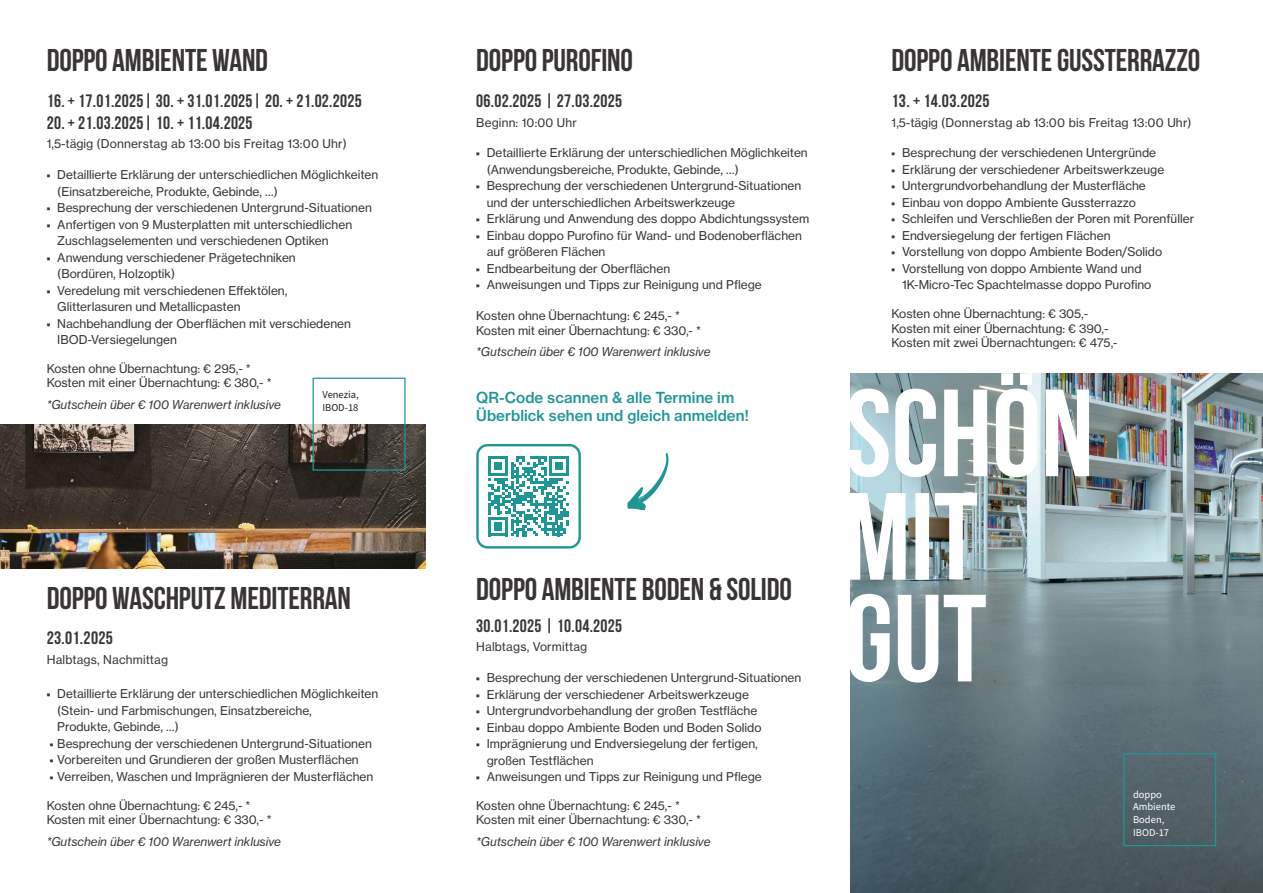
<style>
.page{position:relative;width:1263px;height:893px;background:#fff}
.page>*{position:absolute;margin:0;border:0;box-sizing:border-box;transform-origin:0 0}
.t1{font:700 31.5px "Bebas Neue";letter-spacing:-.005em;color:#231f20}
.t2{font:700 18px "Bebas Neue";letter-spacing:.015em;color:#231f20}
.t3{font:15px/18px "N Haas Grotesk TX Pro 65 Md";letter-spacing:.005em;color:#1f9696}
.t4{font:12px/16.5px "N Haas Grotesk TX Pro 55 Rg";color:#231f20}
.t5{font:12px "N Haas Grotesk TX Pro 56 It";letter-spacing:-.005em;color:#231f20}
.t6{font:10.5px/12.6px "Source Sans Pro";color:#fff}
.t7{font:10.5px/12.6px "Source Sans Pro";color:#231f20}
.s1{font-family:"Source Sans Pro"}
</style>
<div class="page">
<img style="left:850px;top:373px;width:413px;height:520px">
<svg style="left:850px;top:594px;width:136px;height:91px"></svg>
<svg style="left:850px;top:493px;width:127px;height:87px"></svg>
<svg style="left:850px;top:373px;width:239px;height:104px"></svg>
<div style="left:1123px;top:753px;width:93px;height:93px;border:1px solid #1f9696"></div>
<img style="left:0;top:424px;width:425px;height:144px">
<div style="left:313px;top:378px;width:93px;height:93px;border:1px solid #1f9696"></div>
<svg style="left:627px;top:453px;width:42px;height:57px"></svg>
<svg style="left:488px;top:456px;width:81px;height:80px"></svg>
<div style="left:476px;top:444px;width:105px;height:105px;border:2px solid #1f9696;border-radius:10px"></div>
<h1 class="t1" style="left:47px;top:43px;width:223px">DOPPO AMBIENTE WAND</h1>
<h1 class="t1" style="left:476px;top:43px;width:158px">DOPPO PUROFINO</h1>
<h1 class="t1" style="left:891px;top:43px;width:310px">DOPPO AMBIENTE GUSSTERRAZZO</h1>
<h2 class="t2" style="left:47px;top:91px;width:316px">16. + 17.01.2025| 30. + 31.01.2025| 20. + 21.02.2025</h2>
<h2 class="t2" style="left:47px;top:113px;width:207px">20. + 21.03.2025| 10. + 11.04.2025</h2>
<p class="t4" style="left:47px;top:135px;width:302px">1,5-tägig (Donnerstag ab 13:00 bis Freitag 13:00 Uhr)</p>
<p class="t4" style="left:57px;top:166px;width:323px;text-indent:-10px"><span class="s1">▪</span> Detaillierte Erklärung der unterschiedlichen Möglichkeiten (Einsatzbereiche, Produkte, Gebinde, …)</p>
<p class="t4" style="left:47px;top:199px;width:327px"><span class="s1">▪</span> Besprechung der verschiedenen Untergrund-Situationen</p>
<p class="t4" style="left:57px;top:216px;width:296px;text-indent:-10px"><span class="s1">▪</span> Anfertigen von 9 Musterplatten mit unterschiedlichen<br>Zuschlagselementen und verschiedenen Optiken</p>
<p class="t4" style="left:57px;top:249px;width:240px;text-indent:-10px"><span class="s1">▪</span> Anwendung verschiedener Prägetechniken (Bordüren, Holzoptik)</p>
<p class="t4" style="left:57px;top:282px;width:232px;text-indent:-10px"><span class="s1">▪</span> Veredelung mit verschiedenen Effektölen,<br>Glitterlasuren und Metallicpasten</p>
<p class="t4" style="left:57px;top:315px;width:295px;text-indent:-10px"><span class="s1">▪</span> Nachbehandlung der Oberflächen mit verschiedenen<br>IBOD-Versiegelungen</p>
<p class="t4" style="left:47px;top:361px;width:226px;line-height:14.4px">Kosten ohne Übernachtung: € 295,- *<br>Kosten mit einer Übernachtung: € 380,- *</p>
<p class="t5" style="left:47px;top:397px;width:236px">*Gutschein über € 100 Warenwert inklusive</p>
<p class="t7" style="left:322px;top:389px;width:38px">Venezia,<br>IBOD-18</p>
<h2 class="t2" style="left:476px;top:91px;width:147px">06.02.2025 | 27.03.2025</h2>
<p class="t4" style="left:476px;top:114px;width:102px">Beginn: 10:00 Uhr</p>
<p class="t4" style="left:487px;top:145px;width:323px;text-indent:-10px"><span class="s1">▪</span> Detaillierte Erklärung der unterschiedlichen Möglichkeiten (Anwendungsbereiche, Produkte, Gebinde, …)</p>
<p class="t4" style="left:487px;top:178px;width:316px;text-indent:-10px"><span class="s1">▪</span> Besprechung der verschiedenen Untergrund-Situationen und der unterschiedlichen Arbeitswerkzeuge</p>
<p class="t4" style="left:476px;top:211px;width:334px"><span class="s1">▪</span> Erklärung und Anwendung des doppo Abdichtungssystem</p>
<p class="t4" style="left:487px;top:227px;width:317px;text-indent:-10px"><span class="s1">▪</span> Einbau doppo Purofino für Wand- und Bodenoberflächen auf größeren Flächen</p>
<p class="t4" style="left:476px;top:260px;width:195px"><span class="s1">▪</span> Endbearbeitung der Oberflächen</p>
<p class="t4" style="left:476px;top:277px;width:287px"><span class="s1">▪</span> Anweisungen und Tipps zur Reinigung und Pflege</p>
<p class="t4" style="left:476px;top:309px;width:226px;line-height:14.4px">Kosten ohne Übernachtung: € 245,- *<br>Kosten mit einer Übernachtung: € 330,- *</p>
<p class="t5" style="left:476px;top:345px;width:236px">*Gutschein über € 100 Warenwert inklusive</p>
<p class="t3" style="left:476px;top:388px;width:274px">QR-Code scannen &amp; alle Termine im<br>Überblick sehen und gleich anmelden!</p>
<h2 class="t2" style="left:891px;top:91px;width:100px">13. + 14.03.2025</h2>
<p class="t4" style="left:891px;top:114px;width:302px">1,5-tägig (Donnerstag ab 13:00 bis Freitag 13:00 Uhr)</p>
<p class="t4" style="left:891px;top:145px;width:266px"><span class="s1">▪</span> Besprechung der verschiedenen Untergründe</p>
<p class="t4" style="left:891px;top:161px;width:274px"><span class="s1">▪</span> Erklärung der verschiedener Arbeitswerkzeuge</p>
<p class="t4" style="left:891px;top:178px;width:256px"><span class="s1">▪</span> Untergrundvorbehandlung der Musterfläche</p>
<p class="t4" style="left:891px;top:194px;width:246px"><span class="s1">▪</span> Einbau von doppo Ambiente Gussterrazzo</p>
<p class="t4" style="left:891px;top:211px;width:304px"><span class="s1">▪</span> Schleifen und Verschließen der Poren mit Porenfüller</p>
<p class="t4" style="left:891px;top:227px;width:220px"><span class="s1">▪</span> Endversiegelung der fertigen Flächen</p>
<p class="t4" style="left:891px;top:244px;width:272px"><span class="s1">▪</span> Vorstellung von doppo Ambiente Boden/Solido</p>
<p class="t4" style="left:902px;top:260px;width:251px;text-indent:-10px"><span class="s1">▪</span> Vorstellung von doppo Ambiente Wand und<br>1K-Micro-Tec Spachtelmasse doppo Purofino</p>
<p class="t4" style="left:891px;top:307px;width:228px;line-height:14.4px">Kosten ohne Übernachtung: € 305,-<br>Kosten mit einer Übernachtung: € 390,-<br>Kosten mit zwei Übernachtungen: € 475,-</p>
<h1 class="t1" style="left:47px;top:580px;width:306px">DOPPO WASCHPUTZ MEDITERRAN</h1>
<h1 class="t1" style="left:476px;top:572px;width:317px">DOPPO AMBIENTE BODEN &amp; SOLIDO</h1>
<h2 class="t2" style="left:47px;top:628px;width:68px">23.01.2025</h2>
<p class="t4" style="left:47px;top:651px;width:123px">Halbtags, Nachmittag</p>
<p class="t4" style="left:57px;top:686px;width:323px;text-indent:-11px"><span class="s1">▪</span> Detaillierte Erklärung der unterschiedlichen Möglichkeiten (Stein- und Farbmischungen, Einsatzbereiche,<br>Produkte, Gebinde, …)</p>
<p class="t4" style="left:50px;top:735px;width:324px"><span class="s1">▪</span> Besprechung der verschiedenen Untergrund-Situationen</p>
<p class="t4" style="left:50px;top:752px;width:310px"><span class="s1">▪</span> Vorbereiten und Grundieren der großen Musterflächen</p>
<p class="t4" style="left:50px;top:768px;width:325px"><span class="s1">▪</span> Verreiben, Waschen und Imprägnieren der Musterflächen</p>
<p class="t4" style="left:47px;top:798px;width:226px;line-height:14.4px">Kosten ohne Übernachtung: € 245,- *<br>Kosten mit einer Übernachtung: € 330,- *</p>
<p class="t5" style="left:47px;top:834px;width:236px">*Gutschein über € 100 Warenwert inklusive</p>
<h2 class="t2" style="left:476px;top:616px;width:147px">30.01.2025 | 10.04.2025</h2>
<p class="t4" style="left:476px;top:639px;width:112px">Halbtags, Vormittag</p>
<p class="t4" style="left:476px;top:670px;width:327px"><span class="s1">▪</span> Besprechung der verschiedenen Untergrund-Situationen</p>
<p class="t4" style="left:476px;top:686px;width:274px"><span class="s1">▪</span> Erklärung der verschiedener Arbeitswerkzeuge</p>
<p class="t4" style="left:476px;top:703px;width:283px"><span class="s1">▪</span> Untergrundvorbehandlung der großen Testfläche</p>
<p class="t4" style="left:476px;top:719px;width:287px"><span class="s1">▪</span> Einbau doppo Ambiente Boden und Boden Solido</p>
<p class="t4" style="left:487px;top:736px;width:273px;text-indent:-10px"><span class="s1">▪</span> Imprägnierung und Endversiegelung der fertigen, großen Testflächen</p>
<p class="t4" style="left:476px;top:769px;width:287px"><span class="s1">▪</span> Anweisungen und Tipps zur Reinigung und Pflege</p>
<p class="t4" style="left:476px;top:798px;width:226px;line-height:14.4px">Kosten ohne Übernachtung: € 245,- *<br>Kosten mit einer Übernachtung: € 330,- *</p>
<p class="t5" style="left:476px;top:834px;width:236px">*Gutschein über € 100 Warenwert inklusive</p>
<p class="t6" style="left:1133px;top:788px;width:44px">doppo<br>Ambiente<br>Boden,<br>IBOD-17</p>
</div>
